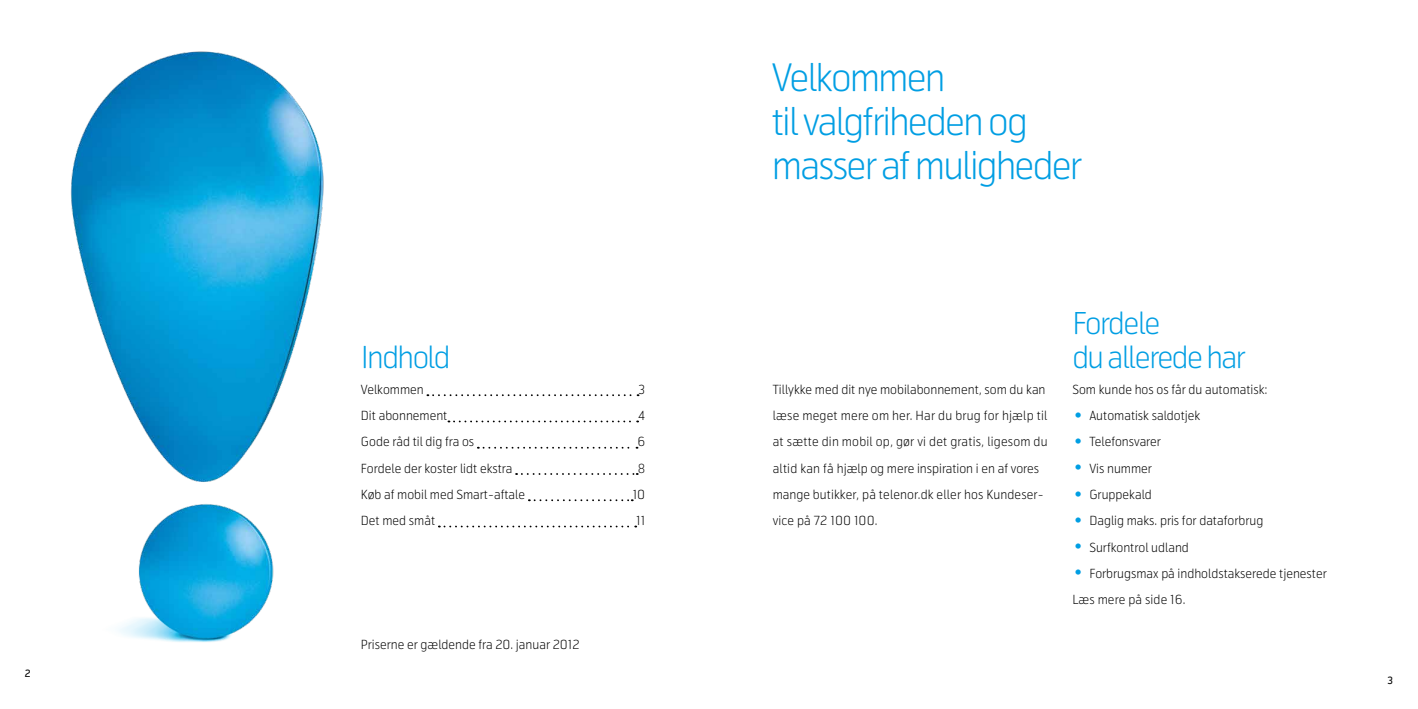
<style>
.page{position:relative;width:1418px;height:709px;background:#fff}
.page>*{position:absolute;margin:0;border:0;box-sizing:border-box;transform-origin:0 0}
.t1{font:300 37.5px/43.8px "Telenor";letter-spacing:-.05em;color:#009ee3}
.t2{font:300 30px/33.8px "Telenor";letter-spacing:-.05em;color:#009ee3}
.t3{font:300 12.5px/26.2px "Telenor";color:#000}
.t4{font:10px "Telenor";color:#000}
.s1{font-size:25px;color:#009ee3}
</style>
<div class="page">
<img style="left:71px;top:51px;width:253px;height:591px">
<svg style="left:427px;top:394px;width:211px;height:2px"></svg>
<svg style="left:448px;top:420px;width:190px;height:2px"></svg>
<svg style="left:478px;top:447px;width:159px;height:1px"></svg>
<svg style="left:516px;top:473px;width:121px;height:2px"></svg>
<svg style="left:529px;top:499px;width:103px;height:2px"></svg>
<svg style="left:439px;top:525px;width:197px;height:2px"></svg>
<p class="t4" style="left:25px;top:667px;width:7px">2</p>
<h2 class="t2" style="left:361px;top:340px;width:91px">Indhold</h2>
<p class="t3" style="left:361px;top:376px;width:64px">Velkommen</p>
<p class="t3" style="left:638px;top:376px;width:8px">3</p>
<p class="t3" style="left:361px;top:403px;width:88px">Dit abonnement</p>
<p class="t3" style="left:638px;top:403px;width:9px">4</p>
<p class="t3" style="left:361px;top:429px;width:115px">Gode råd til dig fra os</p>
<p class="t3" style="left:637px;top:429px;width:9px">6</p>
<p class="t3" style="left:361px;top:455px;width:153px">Fordele der koster lidt ekstra</p>
<p class="t3" style="left:637px;top:455px;width:9px">8</p>
<p class="t3" style="left:361px;top:481px;width:166px">Køb af mobil med Smart-aftale</p>
<p class="t3" style="left:632px;top:481px;width:14px">10</p>
<p class="t3" style="left:361px;top:508px;width:76px">Det med småt</p>
<p class="t3" style="left:636px;top:508px;width:10px">11</p>
<p class="t3" style="left:361px;top:631px;width:220px">Priserne er gældende fra 20. januar 2012</p>
<h1 class="t1" style="left:772px;top:56px;width:312px">Velkommen<br>til valgfriheden og masser af muligheder</h1>
<p class="t3" style="left:772px;top:376px;width:276px">Tillykke med dit nye mobilabonnement, som du kan læse meget mere om her. Har du brug for hjælp til at sætte din mobil op, gør vi det gratis, ligesom du altid kan få hjælp og mere inspiration i en af vores mange butikker, på telenor.dk eller hos Kundeser&shy;vice på 72 100 100.</p>
<h2 class="t2" style="left:1072px;top:307px;width:175px">Fordele<br>du allerede har</h2>
<p class="t3" style="left:1072px;top:376px;width:196px">Som kunde hos os får du automatisk:</p>
<p class="t3" style="left:1072px;top:403px;width:130px"><span class="s1">•</span> Automatisk saldotjek</p>
<p class="t3" style="left:1072px;top:429px;width:90px"><span class="s1">•</span> Telefonsvarer</p>
<p class="t3" style="left:1072px;top:455px;width:81px"><span class="s1">•</span> Vis nummer</p>
<p class="t3" style="left:1072px;top:481px;width:81px"><span class="s1">•</span> Gruppekald</p>
<p class="t3" style="left:1072px;top:508px;width:192px"><span class="s1">•</span> Daglig maks. pris for dataforbrug</p>
<p class="t3" style="left:1072px;top:534px;width:118px"><span class="s1">•</span> Surfkontrol udland</p>
<p class="t3" style="left:1072px;top:560px;width:256px"><span class="s1">•</span> Forbrugsmax på indholdstakserede tjenester<br>Læs mere på side 16.</p>
<p class="t4" style="left:1387px;top:674px;width:7px">3</p>
</div>
